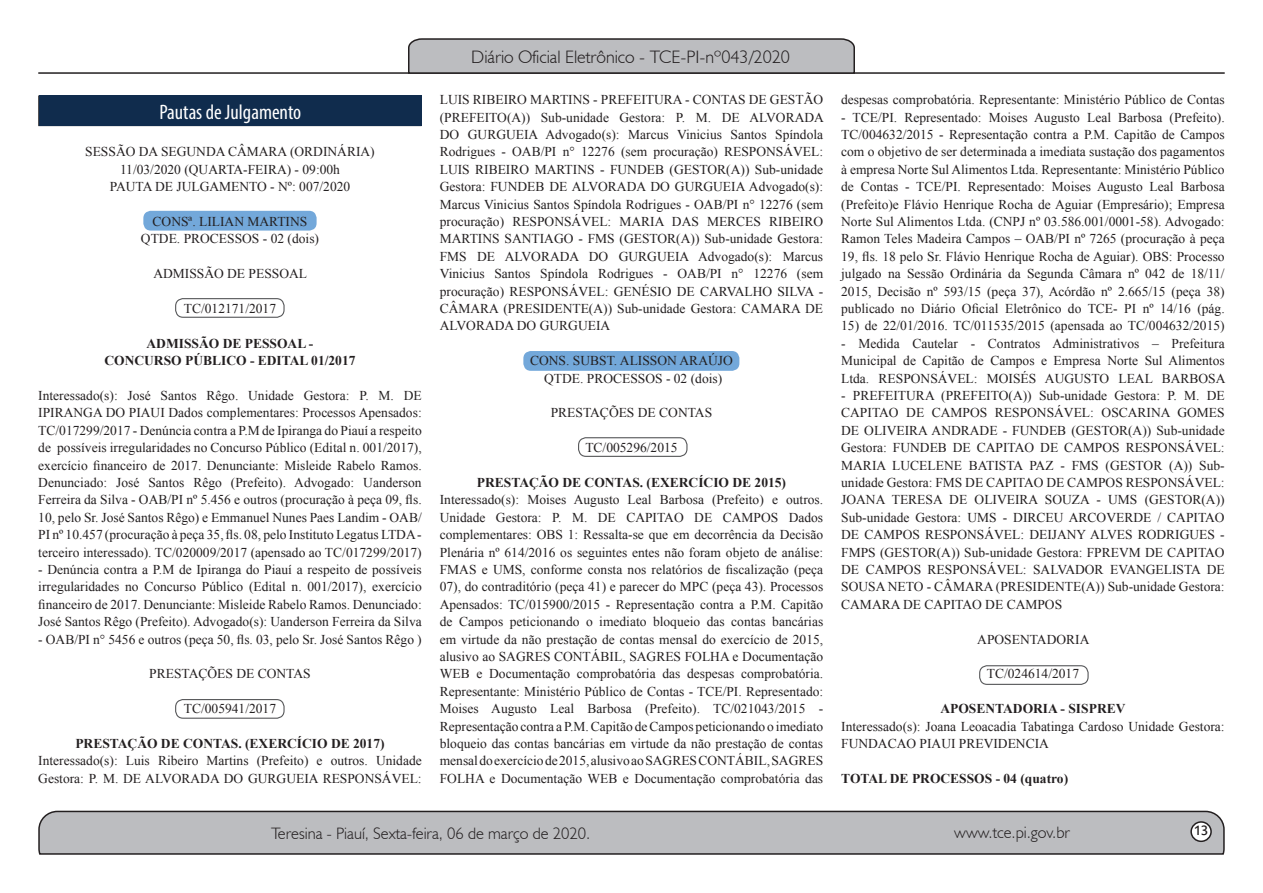
<style>
.page{position:relative;width:1263px;height:893px;background:#fff}
.page>*{position:absolute;margin:0;border:0;box-sizing:border-box;transform-origin:0 0}
.t1{font:condensed 21px "Myriad Pro";color:#fff}
.t2{font:300 18px "Humanist 521 BT";color:#231f20}
.t3{font:300 16.5px "Humanist 521 BT";color:#231f20}
.t4{font:15px "Estrangelo Edessa";color:#231f20}
.t5{font:13.5px/17.4px "Times New Roman";color:#231f20;text-align:justify}
.t6{font:700 13.5px "Times New Roman";color:#231f20}
</style>
<div class="page">
<svg style="left:38px;top:810px;width:1187px;height:45px;background:#b3b3b6"></svg>
<div style="left:1191px;top:822px;width:20px;height:19px;background:#fff;border-radius:50%"></div>
<div style="left:1190px;top:821px;width:22px;height:21px;border:2px solid #231f20;border-radius:50%"></div>
<hr style="left:38px;top:72px;width:1187px;height:2px;background:#231f20">
<svg style="left:407px;top:38px;width:449px;height:36px;background:#aeafb2"></svg>
<div style="left:143px;top:211px;width:174px;height:20px;background:#73a8da;border-radius:8px"></div>
<div style="left:523px;top:351px;width:216px;height:20px;background:#73a8da;border-radius:8px"></div>
<svg style="left:38px;top:95px;width:384px;height:32px"></svg>
<div style="left:39px;top:95px;width:382px;height:31px;background:#102c4d"></div>
<div style="left:578px;top:437px;width:109px;height:20px;border:1px solid #57585a;border-radius:7px"></div>
<div style="left:175px;top:298px;width:110px;height:20px;border:1px solid #57585a;border-radius:7px"></div>
<div style="left:175px;top:699px;width:110px;height:20px;border:1px solid #57585a;border-radius:7px"></div>
<div style="left:979px;top:665px;width:110px;height:20px;border:1px solid #57585a;border-radius:7px"></div>
<p class="t1" style="left:159px;top:99px;width:143px">Pautas de Julgamento</p>
<p class="t5" style="left:85px;top:143px;width:291px">SESSÃO DA SEGUNDA CÂMARA (ORDINÁRIA)</p>
<p class="t5" style="left:120px;top:160px;width:221px">11/03/2020 (QUARTA-FEIRA) - 09:00h</p>
<p class="t5" style="left:110px;top:178px;width:242px">PAUTA DE JULGAMENTO - Nº: 007/2020</p>
<p class="t5" style="left:153px;top:213px;width:156px">CONSª. LILIAN MARTINS</p>
<p class="t5" style="left:141px;top:230px;width:180px">QTDE. PROCESSOS - 02 (dois)</p>
<p class="t5" style="left:153px;top:265px;width:155px">ADMISSÃO DE PESSOAL</p>
<p class="t5" style="left:184px;top:300px;width:94px">TC/012171/2017</p>
<p class="t6" style="left:147px;top:334px;width:168px">ADMISSÃO DE PESSOAL -</p>
<p class="t6" style="left:104px;top:351px;width:253px">CONCURSO PÚBLICO - EDITAL 01/2017</p>
<p class="t5" style="left:38px;top:387px;width:385px">Interessado(s): José Santos Rêgo. Unidade Gestora: P. M. DE IPIRANGA DO PIAUI Dados complementares: Processos Apensados:<br>TC/017299/2017 - Denúncia contra a P.M de Ipiranga do Piauí a respeito de possíveis irregularidades no Concurso Público (Edital n. 001/2017), exercício financeiro de 2017. Denunciante: Misleide Rabelo Ramos.<br>Denunciado: José Santos Rêgo (Prefeito). Advogado: Uanderson Ferreira da Silva - OAB/PI nº 5.456 e outros (procuração à peça 09, fls.<br>10, pelo Sr. José Santos Rêgo) e Emmanuel Nunes Paes Landim - OAB/ PI nº 10.457 (procuração à peça 35, fls. 08, pelo Instituto Legatus LTDA - terceiro interessado). TC/020009/2017 (apensado ao TC/017299/2017)</p>
<p class="t5" style="left:38px;top:561px;width:385px">- Denúncia contra a P.M de Ipiranga do Piauí a respeito de possíveis irregularidades no Concurso Público (Edital n. 001/2017), exercício financeiro de 2017. Denunciante: Misleide Rabelo Ramos. Denunciado:<br>José Santos Rêgo (Prefeito). Advogado(s): Uanderson Ferreira da Silva</p>
<p class="t5" style="left:38px;top:630px;width:385px">- OAB/PI n° 5456 e outros (peça 50, fls. 03, pelo Sr. José Santos Rêgo )</p>
<p class="t5" style="left:149px;top:665px;width:163px">PRESTAÇÕES DE CONTAS</p>
<p class="t5" style="left:184px;top:700px;width:94px">TC/005941/2017</p>
<p class="t6" style="left:75px;top:734px;width:311px">PRESTAÇÃO DE CONTAS. (EXERCÍCIO DE 2017)</p>
<p class="t5" style="left:38px;top:752px;width:385px">Interessado(s): Luis Ribeiro Martins (Prefeito) e outros. Unidade<br>Gestora: P. M. DE ALVORADA DO GURGUEIA RESPONSÁVEL:</p>
<h2 class="t2" style="left:471px;top:46px;width:320px">Diário Oficial Eletrônico - TCE-PI-nº043/2020</h2>
<p class="t5" style="left:440px;top:91px;width:386px">LUIS RIBEIRO MARTINS - PREFEITURA - CONTAS DE GESTÃO (PREFEITO(A)) Sub-unidade Gestora: P. M. DE ALVORADA DO GURGUEIA Advogado(s): Marcus Vinicius Santos Spíndola Rodrigues - OAB/PI n° 12276 (sem procuração) RESPONSÁVEL:<br>LUIS RIBEIRO MARTINS - FUNDEB (GESTOR(A)) Sub-unidade Gestora: FUNDEB DE ALVORADA DO GURGUEIA Advogado(s):<br>Marcus Vinicius Santos Spíndola Rodrigues - OAB/PI n° 12276 (sem procuração) RESPONSÁVEL: MARIA DAS MERCES RIBEIRO MARTINS SANTIAGO - FMS (GESTOR(A)) Sub-unidade Gestora:<br>FMS DE ALVORADA DO GURGUEIA Advogado(s): Marcus Vinicius Santos Spíndola Rodrigues - OAB/PI n° 12276 (sem procuração) RESPONSÁVEL: GENÉSIO DE CARVALHO SILVA - CÂMARA (PRESIDENTE(A)) Sub-unidade Gestora: CAMARA DE ALVORADA DO GURGUEIA</p>
<p class="t5" style="left:530px;top:352px;width:204px">CONS. SUBST. ALISSON ARAÚJO</p>
<p class="t5" style="left:544px;top:369px;width:180px">QTDE. PROCESSOS - 02 (dois)</p>
<p class="t5" style="left:551px;top:404px;width:163px">PRESTAÇÕES DE CONTAS</p>
<p class="t5" style="left:585px;top:439px;width:94px">TC/005296/2015</p>
<p class="t6" style="left:477px;top:473px;width:311px">PRESTAÇÃO DE CONTAS. (EXERCÍCIO DE 2015)</p>
<p class="t5" style="left:440px;top:491px;width:385px">Interessado(s): Moises Augusto Leal Barbosa (Prefeito) e outros.<br>Unidade Gestora: P. M. DE CAPITAO DE CAMPOS Dados complementares: OBS 1: Ressalta-se que em decorrência da Decisão Plenária nº 614/2016 os seguintes entes não foram objeto de análise:<br>FMAS e UMS, conforme consta nos relatórios de fiscalização (peça 07), do contraditório (peça 41) e parecer do MPC (peça 43). Processos Apensados: TC/015900/2015 - Representação contra a P.M. Capitão de Campos peticionando o imediato bloqueio das contas bancárias em virtude da não prestação de contas mensal do exercício de 2015, alusivo ao SAGRES CONTÁBIL, SAGRES FOLHA e Documentação WEB e Documentação comprobatória das despesas comprobatória.<br>Representante: Ministério Público de Contas - TCE/PI. Representado:<br>Moises Augusto Leal Barbosa (Prefeito). TC/021043/2015 - Representação contra a P.M. Capitão de Campos peticionando o imediato bloqueio das contas bancárias em virtude da não prestação de contas mensal do exercício de 2015, alusivo ao SAGRES CONTÁBIL, SAGRES FOLHA e Documentação WEB e Documentação comprobatória das</p>
<p class="t5" style="left:841px;top:91px;width:385px">despesas comprobatória. Representante: Ministério Público de Contas</p>
<p class="t5" style="left:841px;top:108px;width:385px">- TCE/PI. Representado: Moises Augusto Leal Barbosa (Prefeito).<br>TC/004632/2015 - Representação contra a P.M. Capitão de Campos com o objetivo de ser determinada a imediata sustação dos pagamentos à empresa Norte Sul Alimentos Ltda. Representante: Ministério Público de Contas - TCE/PI. Representado: Moises Augusto Leal Barbosa (Prefeito)e Flávio Henrique Rocha de Aguiar (Empresário); Empresa Norte Sul Alimentos Ltda. (CNPJ nº 03.586.001/0001-58). Advogado:<br>Ramon Teles Madeira Campos – OAB/PI nº 7265 (procuração à peça 19, fls. 18 pelo Sr. Flávio Henrique Rocha de Aguiar). OBS: Processo julgado na Sessão Ordinária da Segunda Câmara nº 042 de 18/11/ 2015, Decisão nº 593/15 (peça 37), Acórdão nº 2.665/15 (peça 38) publicado no Diário Oficial Eletrônico do TCE- PI nº 14/16 (pág.</p>
<p class="t5" style="left:841px;top:317px;width:385px">15) de 22/01/2016. TC/011535/2015 (apensada ao TC/004632/2015)</p>
<p class="t5" style="left:841px;top:334px;width:386px">- Medida Cautelar - Contratos Administrativos – Prefeitura Municipal de Capitão de Campos e Empresa Norte Sul Alimentos Ltda. RESPONSÁVEL: MOISÉS AUGUSTO LEAL BARBOSA</p>
<p class="t5" style="left:841px;top:387px;width:385px">- PREFEITURA (PREFEITO(A)) Sub-unidade Gestora: P. M. DE CAPITAO DE CAMPOS RESPONSÁVEL: OSCARINA GOMES DE OLIVEIRA ANDRADE - FUNDEB (GESTOR(A)) Sub-unidade Gestora: FUNDEB DE CAPITAO DE CAMPOS RESPONSÁVEL:<br>MARIA LUCELENE BATISTA PAZ - FMS (GESTOR (A)) Sub&shy;unidade Gestora: FMS DE CAPITAO DE CAMPOS RESPONSÁVEL:<br>JOANA TERESA DE OLIVEIRA SOUZA - UMS (GESTOR(A))<br>Sub-unidade Gestora: UMS - DIRCEU ARCOVERDE / CAPITAO DE CAMPOS RESPONSÁVEL: DEIJANY ALVES RODRIGUES - FMPS (GESTOR(A)) Sub-unidade Gestora: FPREVM DE CAPITAO DE CAMPOS RESPONSÁVEL: SALVADOR EVANGELISTA DE SOUSA NETO - CÂMARA (PRESIDENTE(A)) Sub-unidade Gestora:<br>CAMARA DE CAPITAO DE CAMPOS</p>
<p class="t5" style="left:977px;top:630px;width:114px">APOSENTADORIA</p>
<p class="t5" style="left:987px;top:665px;width:94px">TC/024614/2017</p>
<p class="t6" style="left:940px;top:699px;width:187px">APOSENTADORIA - SISPREV</p>
<p class="t5" style="left:841px;top:717px;width:385px">Interessado(s): Joana Leoacadia Tabatinga Cardoso Unidade Gestora:<br>FUNDACAO PIAUI PREVIDENCIA</p>
<p class="t6" style="left:841px;top:769px;width:228px">TOTAL DE PROCESSOS - 04 (quatro)</p>
<p class="t3" style="left:271px;top:823px;width:321px">Teresina - Piauí, Sexta-feira, 06 de março de 2020.</p>
<p class="t3" style="left:954px;top:822px;width:117px">www.tce.pi.gov.br</p>
<p class="t4" style="left:1194px;top:823px;width:16px">13</p>
</div>
